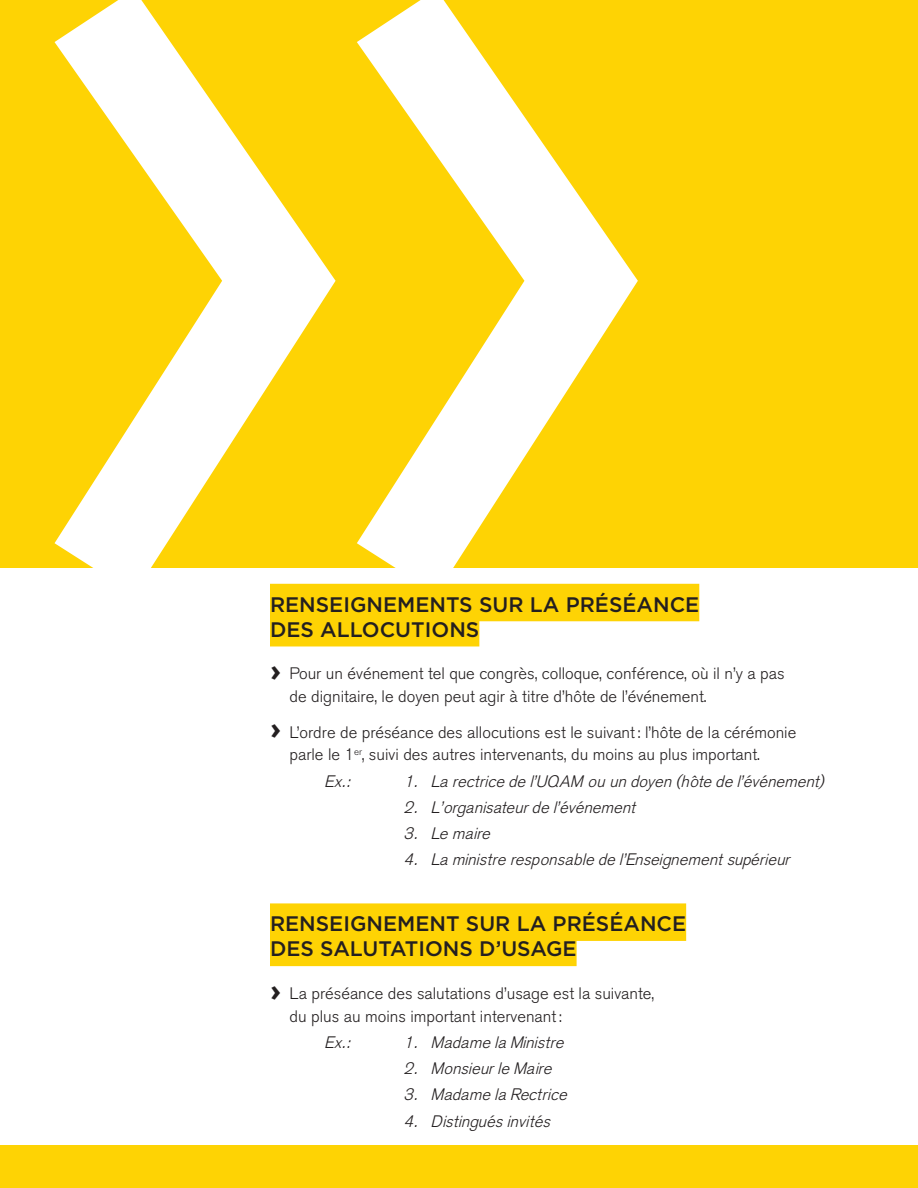
<style>
.page{position:relative;width:918px;height:1188px;background:#fed304}
.page>*{position:absolute;margin:0;border:0;box-sizing:border-box;transform-origin:0 0}
.Sous-titre_copy_2{font:500 21px/25.2px "Gotham";color:#231f20}
.t1{font:300 16.5px/22.5px "Akzidenz Grotesk BE";color:#231f20}
.Exemple{font:italic 300 16.5px "Akzidenz Grotesk BE";color:#231f20}
.s1{font-family:"Gotham";font-weight:700;font-size:30px}
</style>
<div class="page">
<div style="left:0;top:568px;width:918px;height:577px;background:#fff"></div>
<svg style="left:357px;top:0;width:281px;height:584px"></svg>
<svg style="left:55px;top:0;width:281px;height:584px"></svg>
<div style="left:270px;top:584px;width:429px;height:37px;background:#fed304"></div>
<div style="left:270px;top:609px;width:209px;height:37px;background:#fed304"></div>
<div style="left:270px;top:903px;width:416px;height:38px;background:#fed304"></div>
<div style="left:270px;top:929px;width:307px;height:37px;background:#fed304"></div>
<p class="Sous-titre_copy_2" style="left:270px;top:591px;width:431px">RENSEIGNEMENTS SUR LA PRÉSÉANCE<br>DES ALLOCUTIONS</p>
<p class="t1" style="left:290px;top:663px;width:497px;text-indent:-20px"><span class="s1">›</span> Pour un événement tel que congrès, colloque, conférence, où il n’y a pas de dignitaire, le doyen peut agir à titre d’hôte de l’événement.</p>
<p class="t1" style="left:290px;top:721px;width:508px;text-indent:-20px"><span class="s1">›</span> L’ordre de préséance des allocutions est le suivant: l’hôte de la cérémonie parle le 1<sup>er</sup>, suivi des autres intervenants, du moins au plus important.</p>
<p class="Exemple" style="left:326px;top:772px;width:27px">Ex. :</p>
<p class="Exemple" style="left:405px;top:772px;width:422px">1. La rectrice de l’UQAM ou un doyen (hôte de l’événement)</p>
<p class="Exemple" style="left:405px;top:798px;width:233px">2. L’organisateur de l’événement</p>
<p class="Exemple" style="left:405px;top:824px;width:87px">3. Le maire</p>
<p class="Exemple" style="left:405px;top:851px;width:387px">4. La ministre responsable de l’Enseignement supérieur</p>
<p class="Sous-titre_copy_2" style="left:270px;top:911px;width:418px">RENSEIGNEMENT SUR LA PRÉSÉANCE<br>DES SALUTATIONS D’USAGE</p>
<p class="t1" style="left:290px;top:983px;width:366px;text-indent:-20px"><span class="s1">›</span> La préséance des salutations d’usage est la suivante, du plus au moins important intervenant:</p>
<p class="Exemple" style="left:326px;top:1033px;width:27px">Ex. :</p>
<p class="Exemple" style="left:405px;top:1033px;width:161px">1. Madame la Ministre</p>
<p class="Exemple" style="left:405px;top:1059px;width:149px">2. Monsieur le Maire</p>
<p class="Exemple" style="left:405px;top:1085px;width:164px">3. Madame la Rectrice</p>
<p class="Exemple" style="left:405px;top:1112px;width:148px">4. Distingués invités</p>
</div>
